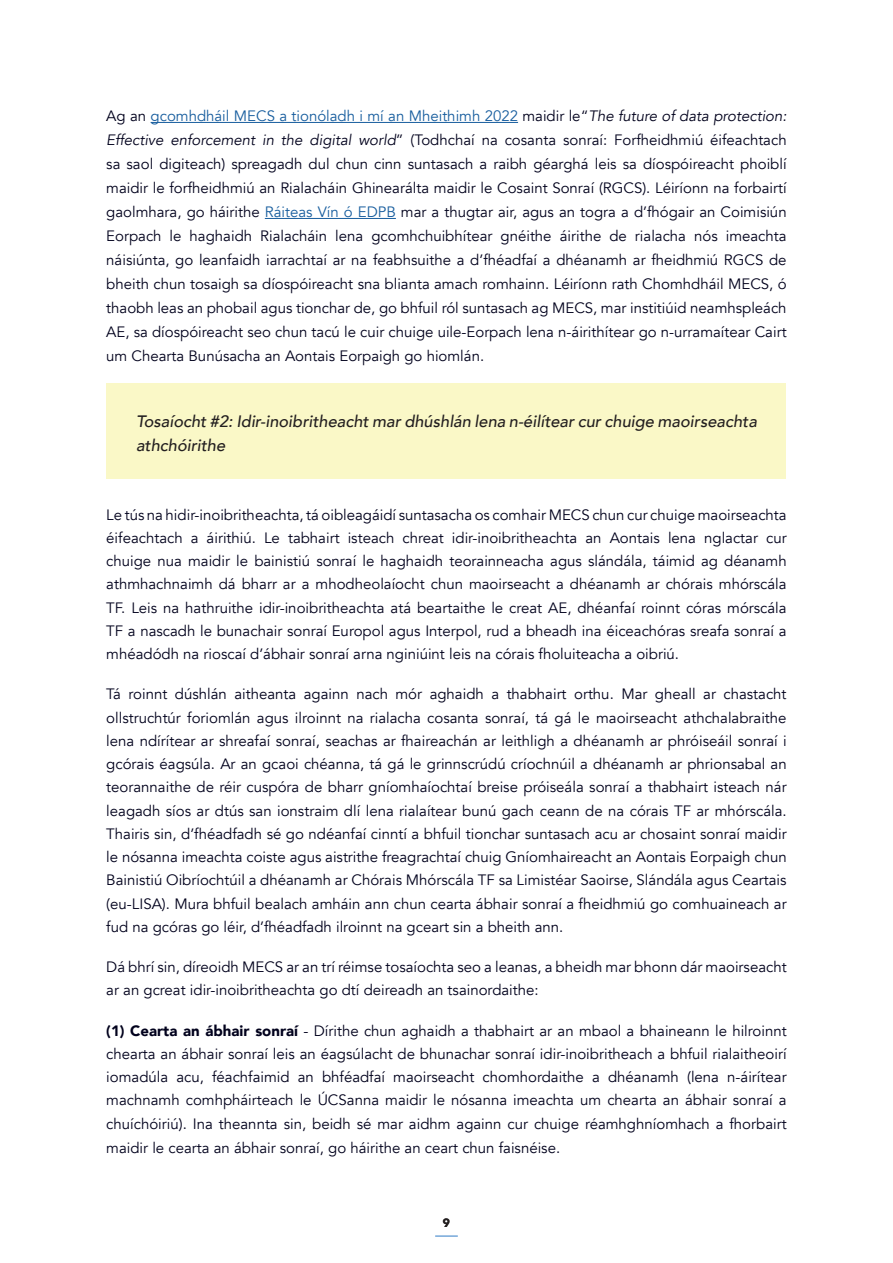
<style>
.page{position:relative;width:893px;height:1263px;background:#fff}
.page>*{position:absolute;margin:0;border:0;box-sizing:border-box;transform-origin:0 0}
.t1{font:italic 500 16.5px/24px "Avenir";color:#231f20}
.Body_text{font:15px/23.2px "Avenir";color:#01011c;text-align:justify}
.t2{font:900 12px "Avenir";color:#231f20}
.s1{color:#175d9e}
.s2{font-style:italic}
.s3{font-weight:900}
</style>
<div class="page">
<hr style="left:435px;top:1235px;width:23px;height:2px;background:#75a7d9">
<div style="left:107px;top:383px;width:679px;height:95px;background:#faf8c7"></div>
<hr style="left:151px;top:122px;width:367px;height:1px;background:#175d9e">
<hr style="left:265px;top:218px;width:131px;height:1px;background:#175d9e">
<p class="Body_text" style="left:106px;top:104px;width:682px;line-height:24px">Ag an <span class="s1">gcomhdháil MECS a tionóladh i mí an Mheithimh 2022</span> maidir le“<span class="s2">The future of data protection:<br>Effective enforcement in the digital world</span>” (Todhchaí na cosanta sonraí: Forfheidhmiú éifeachtach sa saol digiteach) spreagadh dul chun cinn suntasach a raibh géarghá leis sa díospóireacht phoiblí maidir le forfheidhmiú an Rialacháin Ghinearálta maidir le Cosaint Sonraí (RGCS). Léiríonn na forbairtí gaolmhara, go háirithe <span class="s1">Ráiteas Vín ó EDPB</span> mar a thugtar air, agus an togra a d’fhógair an Coimisiún Eorpach le haghaidh Rialacháin lena gcomhchuibhítear gnéithe áirithe de rialacha nós imeachta náisiúnta, go leanfaidh iarrachtaí ar na feabhsuithe a d’fhéadfaí a dhéanamh ar fheidhmiú RGCS de bheith chun tosaigh sa díospóireacht sna blianta amach romhainn. Léiríonn rath Chomhdháil MECS, ó thaobh leas an phobail agus tionchar de, go bhfuil ról suntasach ag MECS, mar institiúid neamhspleách AE, sa díospóireacht seo chun tacú le cuir chuige uile-Eorpach lena n-áirithítear go n-urramaítear Cairt um Chearta Bunúsacha an Aontais Eorpaigh go hiomlán.</p>
<p class="t1" style="left:136px;top:410px;width:622px">Tosaíocht #2: Idir-inoibritheacht mar dhúshlán lena n-éilítear cur chuige maoirseachta athchóirithe</p>
<p class="Body_text" style="left:106px;top:503px;width:682px">Le tús na hidir-inoibritheachta, tá oibleagáidí suntasacha os comhair MECS chun cur chuige maoirseachta éifeachtach a áirithiú. Le tabhairt isteach chreat idir-inoibritheachta an Aontais lena nglactar cur chuige nua maidir le bainistiú sonraí le haghaidh teorainneacha agus slándála, táimid ag déanamh athmhachnaimh dá bharr ar a mhodheolaíocht chun maoirseacht a dhéanamh ar chórais mhórscála TF. Leis na hathruithe idir-inoibritheachta atá beartaithe le creat AE, dhéanfaí roinnt córas mórscála TF a nascadh le bunachair sonraí Europol agus Interpol, rud a bheadh ina éiceachóras sreafa sonraí a mhéadódh na rioscaí d’ábhair sonraí arna nginiúint leis na córais fholuiteacha a oibriú.</p>
<p class="Body_text" style="left:106px;top:683px;width:682px">Tá roinnt dúshlán aitheanta againn nach mór aghaidh a thabhairt orthu. Mar gheall ar chastacht ollstruchtúr foriomlán agus ilroinnt na rialacha cosanta sonraí, tá gá le maoirseacht athchalabraithe lena ndírítear ar shreafaí sonraí, seachas ar fhaireachán ar leithligh a dhéanamh ar phróiseáil sonraí i gcórais éagsúla. Ar an gcaoi chéanna, tá gá le grinnscrúdú críochnúil a dhéanamh ar phrionsabal an teorannaithe de réir cuspóra de bharr gníomhaíochtaí breise próiseála sonraí a thabhairt isteach nár leagadh síos ar dtús san ionstraim dlí lena rialaítear bunú gach ceann de na córais TF ar mhórscála.<br>Thairis sin, d’fhéadfadh sé go ndéanfaí cinntí a bhfuil tionchar suntasach acu ar chosaint sonraí maidir le nósanna imeachta coiste agus aistrithe freagrachtaí chuig Gníomhaireacht an Aontais Eorpaigh chun Bainistiú Oibríochtúil a dhéanamh ar Chórais Mhórscála TF sa Limistéar Saoirse, Slándála agus Ceartais (eu-LISA). Mura bhfuil bealach amháin ann chun cearta ábhair sonraí a fheidhmiú go comhuaineach ar fud na gcóras go léir, d’fhéadfadh ilroinnt na gceart sin a bheith ann.</p>
<p class="Body_text" style="left:106px;top:956px;width:682px">Dá bhrí sin, díreoidh MECS ar an trí réimse tosaíochta seo a leanas, a bheidh mar bhonn dár maoirseacht ar an gcreat idir-inoibritheachta go dtí deireadh an tsainordaithe:</p>
<p class="Body_text" style="left:106px;top:1019px;width:682px"><span class="s3">(1) Cearta an ábhair sonraí</span> - Dírithe chun aghaidh a thabhairt ar an mbaol a bhaineann le hilroinnt chearta an ábhair sonraí leis an éagsúlacht de bhunachar sonraí idir-inoibritheach a bhfuil rialaitheoirí iomadúla acu, féachfaimid an bhféadfaí maoirseacht chomhordaithe a dhéanamh (lena n-áirítear machnamh comhpháirteach le ÚCSanna maidir le nósanna imeachta um chearta an ábhair sonraí a chuíchóiriú). Ina theannta sin, beidh sé mar aidhm againn cur chuige réamhghníomhach a fhorbairt maidir le cearta an ábhair sonraí, go háirithe an ceart chun faisnéise.</p>
<p class="t2" style="left:443px;top:1213px;width:9px">9</p>
</div>
